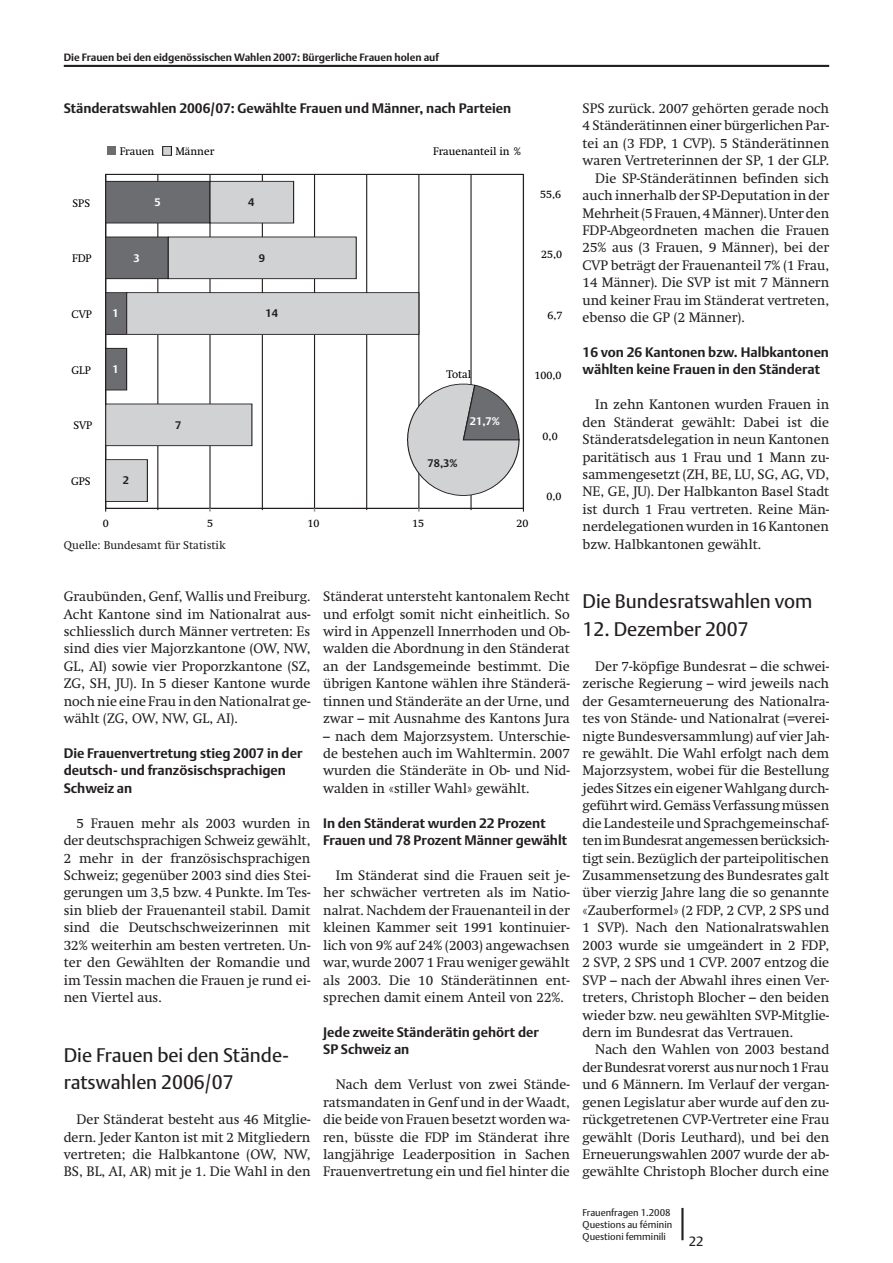
<style>
.page{position:relative;width:893px;height:1263px;background:#fff}
.page>*{position:absolute;margin:0;border:0;box-sizing:border-box;transform-origin:0 0}
.t1{font:19.5px/27.5px "DTL Argo T";color:#231f20}
.t2{font:13.65px/17.4px "Swift";color:#231f20;text-align:justify}
.t3{font:700 13.65px/17.4px "DTL Argo T";color:#231f20}
.t4{font:13.35px "DTL Argo T";color:#231f20}
.t5{font:11.25px "Swift";color:#231f20}
.t6{font:10.95px "Swift";color:#000}
.t7{font:700 10.95px "DTL Argo T";color:#231f20}
.t8{font:700 10.95px "DTL Argo T";color:#fff}
.t9{font:700 10.5px "DTL Argo T";color:#231f20}
.t10{font:9.75px/12.5px "DTL Argo T";color:#231f20}
</style>
<div class="page">
<hr style="left:64px;top:65px;width:765px;height:2px;background:#231f20">
<hr style="left:681px;top:1208px;width:2px;height:32px;background:#231f20">
<svg style="left:105px;top:174px;width:419px;height:338px"></svg>
<hr style="left:157px;top:174px;width:1px;height:334px;background:#231f20">
<hr style="left:210px;top:174px;width:1px;height:334px;background:#231f20">
<hr style="left:262px;top:174px;width:1px;height:334px;background:#231f20">
<hr style="left:314px;top:174px;width:1px;height:334px;background:#231f20">
<hr style="left:366px;top:174px;width:1px;height:334px;background:#231f20">
<hr style="left:418px;top:174px;width:1px;height:334px;background:#231f20">
<hr style="left:471px;top:174px;width:1px;height:334px;background:#231f20">
<div style="left:106px;top:181px;width:104px;height:42px;background:#6c6d70"></div>
<div style="left:105px;top:181px;width:105px;height:42px;border:1px solid #231f20"></div>
<div style="left:210px;top:181px;width:84px;height:42px;background:#d1d2d4"></div>
<div style="left:210px;top:181px;width:84px;height:42px;border:1px solid #231f20"></div>
<div style="left:106px;top:237px;width:62px;height:42px;background:#6c6d70"></div>
<div style="left:105px;top:237px;width:64px;height:42px;border:1px solid #231f20"></div>
<div style="left:168px;top:237px;width:188px;height:42px;background:#d1d2d4"></div>
<div style="left:168px;top:237px;width:189px;height:42px;border:1px solid #231f20"></div>
<div style="left:106px;top:293px;width:21px;height:41px;background:#6c6d70"></div>
<div style="left:105px;top:292px;width:22px;height:43px;border:1px solid #231f20"></div>
<div style="left:127px;top:293px;width:292px;height:41px;background:#d1d2d4"></div>
<div style="left:126px;top:292px;width:293px;height:43px;border:1px solid #231f20"></div>
<div style="left:106px;top:348px;width:21px;height:42px;background:#6c6d70"></div>
<div style="left:105px;top:348px;width:22px;height:42px;border:1px solid #231f20"></div>
<div style="left:106px;top:404px;width:146px;height:42px;background:#d1d2d4"></div>
<div style="left:105px;top:404px;width:147px;height:42px;border:1px solid #231f20"></div>
<div style="left:106px;top:460px;width:41px;height:41px;background:#d1d2d4"></div>
<div style="left:105px;top:459px;width:43px;height:43px;border:1px solid #231f20"></div>
<svg style="left:407px;top:383px;width:113px;height:113px"></svg>
<div style="left:107px;top:147px;width:9px;height:8px;background:#6c6d70"></div>
<div style="left:163px;top:147px;width:8px;height:8px;background:#d1d2d4"></div>
<div style="left:162px;top:146px;width:10px;height:10px;border:1px solid #231f20"></div>
<p class="t9" style="left:64px;top:51px;width:377px">Die Frauen bei den eidgenössischen Wahlen 2007: Bürgerliche Frauen holen auf</p>
<p class="t3" style="left:64px;top:99px;width:449px">Ständeratswahlen 2006/07: Gewählte Frauen und Männer, nach Parteien</p>
<p class="t6" style="left:73px;top:199px;width:19px">SPS</p>
<p class="t6" style="left:72px;top:254px;width:21px">FDP</p>
<p class="t6" style="left:120px;top:147px;width:36px">Frauen</p>
<p class="t6" style="left:175px;top:147px;width:40px">Männer</p>
<p class="t6" style="left:433px;top:147px;width:89px">Frauenanteil in %</p>
<p class="t8" style="left:154px;top:196px;width:8px">5</p>
<p class="t7" style="left:248px;top:196px;width:8px">4</p>
<p class="t8" style="left:133px;top:251px;width:8px">3</p>
<p class="t7" style="left:259px;top:251px;width:8px">9</p>
<p class="t6" style="left:540px;top:190px;width:23px">55,6</p>
<p class="t6" style="left:541px;top:250px;width:23px">25,0</p>
<p class="t6" style="left:72px;top:310px;width:22px">CVP</p>
<p class="t7" style="left:265px;top:307px;width:14px">14</p>
<p class="t6" style="left:547px;top:311px;width:17px">6,7</p>
<p class="t6" style="left:71px;top:366px;width:21px">GLP</p>
<p class="t6" style="left:446px;top:370px;width:26px">Total</p>
<p class="t6" style="left:534px;top:371px;width:29px">100,0</p>
<p class="t6" style="left:73px;top:421px;width:20px">SVP</p>
<p class="t6" style="left:71px;top:477px;width:21px">GPS</p>
<p class="t7" style="left:123px;top:474px;width:8px">2</p>
<p class="t7" style="left:175px;top:418px;width:8px">7</p>
<p class="t7" style="left:428px;top:456px;width:31px">78,3%</p>
<p class="t8" style="left:470px;top:415px;width:31px">21,7%</p>
<p class="t6" style="left:103px;top:519px;width:8px">0</p>
<p class="t6" style="left:307px;top:519px;width:14px">10</p>
<p class="t6" style="left:412px;top:519px;width:14px">15</p>
<p class="t6" style="left:516px;top:519px;width:14px">20</p>
<p class="t6" style="left:543px;top:432px;width:17px">0,0</p>
<p class="t6" style="left:546px;top:492px;width:17px">0,0</p>
<p class="t5" style="left:64px;top:540px;width:163px">Quelle: Bundesamt für Statistik</p>
<p class="t2" style="left:583px;top:101px;width:248px">SPS zurück. 2007 gehörten gerade noch</p>
<p class="t2" style="left:583px;top:118px;width:248px">4 Ständerätinnen einer bürgerlichen Par-</p>
<p class="t2" style="left:583px;top:136px;width:248px">tei an (3 FDP, 1 CVP). 5 Ständerätinnen</p>
<p class="t2" style="left:583px;top:153px;width:248px">waren Vertreterinnen der SP, 1 der GLP.</p>
<p class="t2" style="left:595px;top:170px;width:235px">Die SP-Ständerätinnen befinden sich</p>
<p class="t2" style="left:583px;top:188px;width:248px">auch innerhalb der SP-Deputation in der</p>
<p class="t2" style="left:583px;top:205px;width:248px">Mehrheit (5 Frauen, 4 Männer). Unter den</p>
<p class="t2" style="left:583px;top:223px;width:248px">FDP-Abgeordneten machen die Frauen</p>
<p class="t2" style="left:583px;top:240px;width:248px">25% aus (3 Frauen, 9 Männer), bei der</p>
<p class="t2" style="left:583px;top:258px;width:248px">CVP beträgt der Frauenanteil 7% (1 Frau,</p>
<p class="t2" style="left:583px;top:275px;width:248px">14 Männer). Die SVP ist mit 7 Männern</p>
<p class="t2" style="left:583px;top:292px;width:248px">und keiner Frau im Ständerat vertreten,</p>
<p class="t2" style="left:583px;top:310px;width:164px">ebenso die GP (2 Männer).</p>
<p class="t3" style="left:583px;top:344px;width:248px">16 von 26 Kantonen bzw. Halbkantonen wählten keine Frauen in den Ständerat</p>
<p class="t2" style="left:583px;top:397px;width:248px;text-indent:13px">In zehn Kantonen wurden Frauen in den Ständerat gewählt: Dabei ist die Ständeratsdelegation in neun Kantonen paritätisch aus 1 Frau und 1 Mann zu&shy;sammengesetzt (ZH, BE, LU, SG, AG, VD, NE, GE, JU). Der Halbkanton Basel Stadt ist durch 1 Frau vertreten. Reine Män&shy;nerdelegationen wurden in 16 Kantonen bzw. Halbkantonen gewählt.</p>
<p class="t2" style="left:64px;top:589px;width:248px">Graubünden, Genf, Wallis und Freiburg.<br>Acht Kantone sind im Nationalrat aus&shy;schliesslich durch Männer vertreten: Es sind dies vier Majorzkantone (OW, NW, GL, AI) sowie vier Proporzkantone (SZ, ZG, SH, JU). In 5 dieser Kantone wurde noch nie eine Frau in den Nationalrat ge&shy;wählt (ZG, OW, NW, GL, AI).</p>
<p class="t3" style="left:64px;top:745px;width:240px">Die Frauenvertretung stieg 2007 in der deutsch- und französischsprachigen<br>Schweiz an</p>
<p class="t2" style="left:64px;top:815px;width:248px;text-indent:13px">5 Frauen mehr als 2003 wurden in der deutschsprachigen Schweiz gewählt, 2 mehr in der französischsprachigen Schweiz; gegenüber 2003 sind dies Stei&shy;gerungen um 3,5 bzw. 4 Punkte. Im Tes&shy;sin blieb der Frauenanteil stabil. Damit sind die Deutschschweizerinnen mit 32% weiterhin am besten vertreten. Un&shy;ter den Gewählten der Romandie und im Tessin machen die Frauen je rund ei&shy;nen Viertel aus.</p>
<h1 class="t1" style="left:64px;top:1041px;width:226px">Die Frauen bei den Stände&shy;ratswahlen 2006/07</h1>
<p class="t2" style="left:64px;top:1112px;width:248px;text-indent:13px">Der Ständerat besteht aus 46 Mitglie&shy;dern. Jeder Kanton ist mit 2 Mitgliedern vertreten; die Halbkantone (OW, NW, BS, BL, AI, AR) mit je 1. Die Wahl in den</p>
<p class="t2" style="left:323px;top:589px;width:248px">Ständerat untersteht kantonalem Recht und erfolgt somit nicht einheitlich. So wird in Appenzell Innerrhoden und Ob&shy;walden die Abordnung in den Ständerat an der Landsgemeinde bestimmt. Die übrigen Kantone wählen ihre Ständerä&shy;tinnen und Ständeräte an der Urne, und zwar – mit Ausnahme des Kantons Jura</p>
<p class="t2" style="left:323px;top:728px;width:248px">– nach dem Majorzsystem. Unterschie&shy;de bestehen auch im Wahltermin. 2007 wurden die Ständeräte in Ob- und Nid&shy;walden in «stiller Wahl» gewählt.</p>
<p class="t3" style="left:323px;top:814px;width:245px">In den Ständerat wurden 22 Prozent<br>Frauen und 78 Prozent Männer gewählt</p>
<p class="t2" style="left:323px;top:868px;width:248px;text-indent:13px">Im Ständerat sind die Frauen seit je&shy;her schwächer vertreten als im Natio&shy;nalrat. Nachdem der Frauenanteil in der kleinen Kammer seit 1991 kontinuier&shy;lich von 9% auf 24% (2003) angewachsen war, wurde 2007 1 Frau weniger gewählt als 2003. Die 10 Ständerätinnen ent&shy;sprechen damit einem Anteil von 22%.</p>
<p class="t3" style="left:323px;top:1023px;width:217px">Jede zweite Ständerätin gehört der<br>SP Schweiz an</p>
<p class="t2" style="left:323px;top:1077px;width:248px;text-indent:13px">Nach dem Verlust von zwei Stände&shy;ratsmandaten in Genf und in der Waadt, die beide von Frauen besetzt worden wa&shy;ren, büsste die FDP im Ständerat ihre langjährige Leaderposition in Sachen Frauenvertretung ein und fiel hinter die</p>
<h1 class="t1" style="left:583px;top:588px;width:231px">Die Bundesratswahlen vom</h1>
<h1 class="t1" style="left:583px;top:615px;width:168px">12. Dezember 2007</h1>
<p class="t2" style="left:583px;top:659px;width:248px;text-indent:13px">Der 7-köpfige Bundesrat – die schwei&shy;zerische Regierung – wird jeweils nach der Gesamterneuerung des Nationalra&shy;tes von Stände- und Nationalrat (=verei&shy;nigte Bundesversammlung) auf vier Jah&shy;re gewählt. Die Wahl erfolgt nach dem Majorzsystem, wobei für die Bestellung jedes Sitzes ein eigener Wahlgang durch&shy;geführt wird. Gemäss Verfassung müssen die Landesteile und Sprachgemeinschaf&shy;ten im Bundesrat angemessen berücksich&shy;tigt sein. Bezüglich der parteipolitischen Zusammensetzung des Bundesrates galt über vierzig Jahre lang die so genannte «Zauberformel» (2 FDP, 2 CVP, 2 SPS und 1 SVP). Nach den Nationalratswahlen 2003 wurde sie umgeändert in 2 FDP, 2 SVP, 2 SPS und 1 CVP. 2007 entzog die SVP – nach der Abwahl ihres einen Ver&shy;treters, Christoph Blocher – den beiden wieder bzw. neu gewählten SVP-Mitglie&shy;dern im Bundesrat das Vertrauen.</p>
<p class="t2" style="left:583px;top:1042px;width:248px;text-indent:13px">Nach den Wahlen von 2003 bestand der Bundesrat vorerst aus nur noch 1 Frau und 6 Männern. Im Verlauf der vergan&shy;genen Legislatur aber wurde auf den zu&shy;rückgetretenen CVP-Vertreter eine Frau gewählt (Doris Leuthard), und bei den Erneuerungswahlen 2007 wurde der ab&shy;gewählte Christoph Blocher durch eine</p>
<p class="t10" style="left:583px;top:1206px;width:91px">Frauenfragen 1.2008<br>Questions au féminin<br>Questioni femminili</p>
<p class="t4" style="left:689px;top:1234px;width:16px">22</p>
</div>
